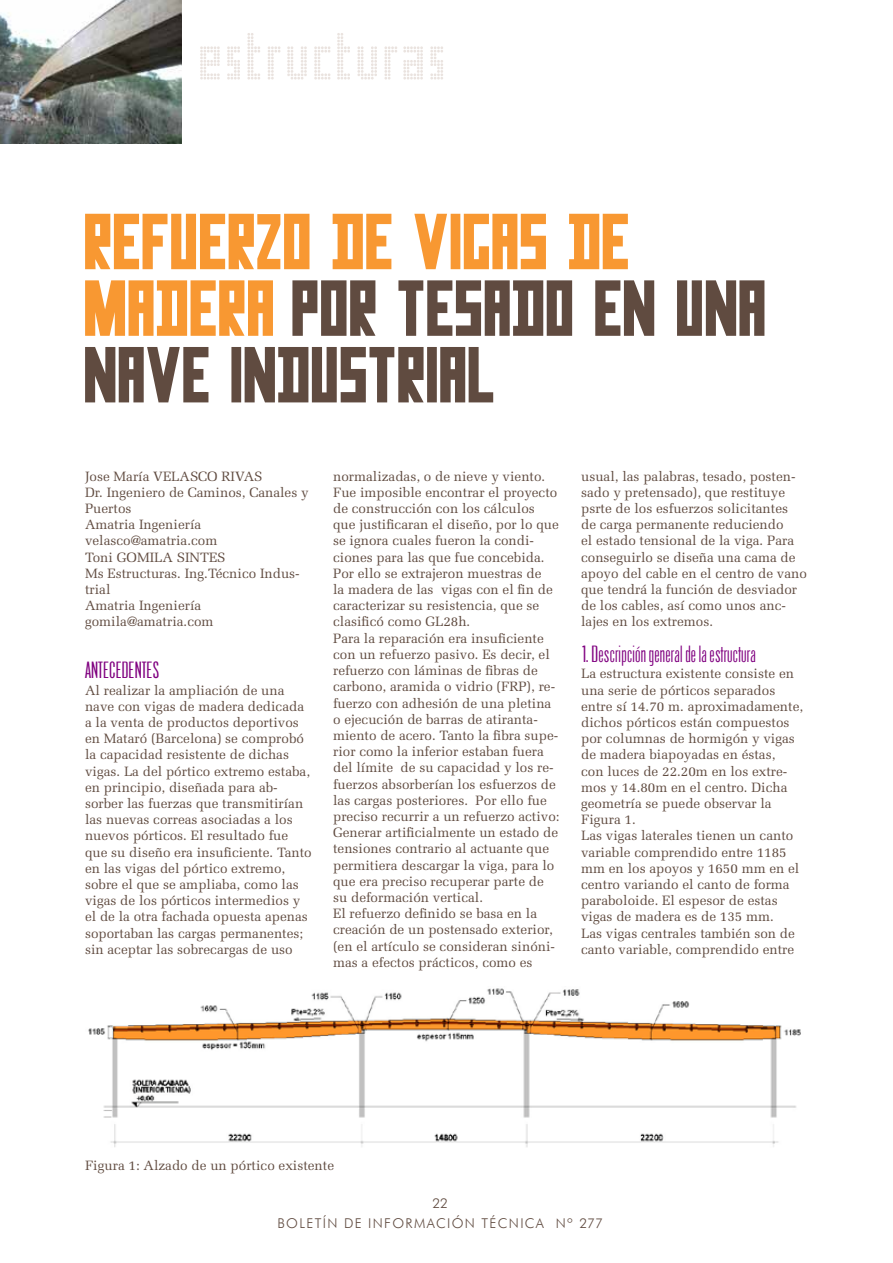
<style>
.page{position:relative;width:893px;height:1263px;background:#fff}
.page>*{position:absolute;margin:0;border:0;box-sizing:border-box;transform-origin:0 0}
.t1{font:67.5px "Pop Led";color:#eae3df}
.t2{font:21px "Arizona";color:#800080}
.t3{font:13.5px/16.2px "Melior LT Std";color:#604b40}
.t4{font:300 13.5px/20.2px "Futura BT";letter-spacing:.1em;color:#604b40;text-align:center}
</style>
<div class="page">
<svg style="left:85px;top:214px;width:543px;height:55px"></svg>
<svg style="left:85px;top:280px;width:188px;height:56px"></svg>
<svg style="left:292px;top:280px;width:472px;height:56px"></svg>
<svg style="left:85px;top:347px;width:408px;height:55px"></svg>
<img style="left:0;top:0;width:182px;height:143px">
<img style="left:88px;top:988px;width:713px;height:159px">
<h1 class="t1" style="left:200px;top:19px;width:252px">estructuras</h1>
<p class="t3" style="left:85px;top:468px;width:225px">Jose María VELASCO RIVAS<br>Dr. Ingeniero de Caminos, Canales y<br>Puertos<br>Amatria Ingeniería velasco@amatria.com<br>Toni GOMILA SINTES<br>Ms Estructuras. Ing.Técnico Indus&shy;trial<br>Amatria Ingeniería gomila@amatria.com</p>
<h2 class="t2" style="left:85px;top:658px;width:76px">ANTECEDENTES</h2>
<p class="t3" style="left:85px;top:682px;width:228px">Al realizar la ampliación de una nave con vigas de madera dedicada a la venta de productos deportivos en Mataró (Barcelona) se comprobó la capacidad resistente de dichas vigas. La del pórtico extremo estaba, en principio, diseñada para ab&shy;sorber las fuerzas que transmitirían las nuevas correas asociadas a los nuevos pórticos. El resultado fue que su diseño era insuficiente. Tanto en las vigas del pórtico extremo, sobre el que se ampliaba, como las vigas de los pórticos intermedios y el de la otra fachada opuesta apenas soportaban las cargas permanentes; sin aceptar las sobrecargas de uso</p>
<p class="t3" style="left:333px;top:468px;width:228px">normalizadas, o de nieve y viento.<br>Fue imposible encontrar el proyecto de construcción con los cálculos que justificaran el diseño, por lo que se ignora cuales fueron la condi&shy;ciones para las que fue concebida.<br>Por ello se extrajeron muestras de<br>la madera de las vigas con el fin de caracterizar su resistencia, que se clasificó como GL28h.<br>Para la reparación era insuficiente con un refuerzo pasivo. Es decir, el refuerzo con láminas de fibras de carbono, aramida o vidrio (FRP), re&shy;fuerzo con adhesión de una pletina o ejecución de barras de atiranta&shy;miento de acero. Tanto la fibra supe&shy;rior como la inferior estaban fuera del límite de su capacidad y los re&shy;fuerzos absorberían los esfuerzos de las cargas posteriores. Por ello fue preciso recurrir a un refuerzo activo:<br>Generar artificialmente un estado de tensiones contrario al actuante que permitiera descargar la viga, para lo que era preciso recuperar parte de su deformación vertical.<br>El refuerzo definido se basa en la creación de un postensado exterior, (en el artículo se consideran sinóni&shy;mas a efectos prácticos, como es</p>
<p class="t3" style="left:581px;top:468px;width:227px">usual, las palabras, tesado, posten&shy;sado y pretensado), que restituye psrte de los esfuerzos solicitantes<br>de carga permanente reduciendo<br>el estado tensional de la viga. Para conseguirlo se diseña una cama de apoyo del cable en el centro de vano que tendrá la función de desviador de los cables, así como unos anc&shy;lajes en los extremos.</p>
<h2 class="t2" style="left:581px;top:642px;width:176px">1. Descripción general de la estructura</h2>
<p class="t3" style="left:581px;top:666px;width:224px">La estructura existente consiste en una serie de pórticos separados entre sí 14.70 m. aproximadamente, dichos pórticos están compuestos por columnas de hormigón y vigas de madera biapoyadas en éstas,<br>con luces de 22.20m en los extre&shy;mos y 14.80m en el centro. Dicha geometría se puede observar la<br>Figura 1.<br>Las vigas laterales tienen un canto variable comprendido entre 1185 mm en los apoyos y 1650 mm en el centro variando el canto de forma paraboloide. El espesor de estas vigas de madera es de 135 mm.<br>Las vigas centrales también son de canto variable, comprendido entre</p>
<p class="t3" style="left:85px;top:1157px;width:251px">Figura 1: Alzado de un pórtico existente</p>
<p class="t4" style="left:277px;top:1193px;width:327px">22<br>BOLETÍN DE INFORMACIÓN TÉCNICA Nº 277</p>
</div>
